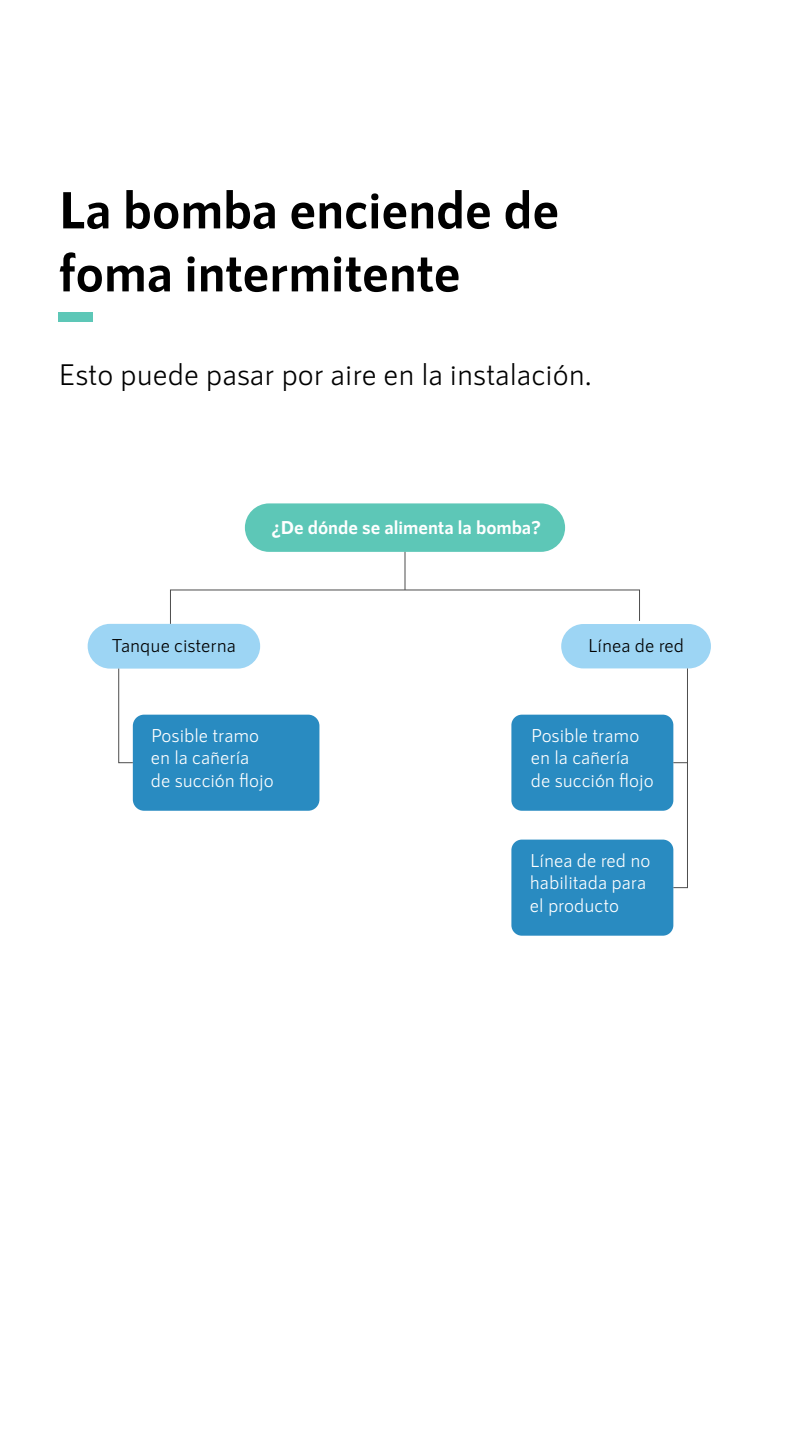
<style>
.page{position:relative;width:810px;height:1440px;background:#fff}
.page>*{position:absolute;margin:0;border:0;box-sizing:border-box;transform-origin:0 0}
.t1{font:700 52.5px/63px "RNS Sanz";color:#000}
.t2{font:30px "RNS Sanz";color:#000}
.t3{font:18.75px/22.5px "RNS Sanz";color:#fff}
.t4{font:700 18.75px "RNS Sanz";color:#fff}
.t5{font:18.75px "RNS Sanz";color:#000}
</style>
<div class="page">
<div style="left:133px;top:715px;width:186px;height:96px;background:#298bc1;border-radius:11px"></div>
<div style="left:511px;top:715px;width:162px;height:96px;background:#298bc1;border-radius:10px"></div>
<div style="left:511px;top:840px;width:162px;height:96px;background:#298bc1;border-radius:10px"></div>
<div style="left:88px;top:624px;width:172px;height:45px;background:#9dd5f4;border-radius:22px"></div>
<div style="left:561px;top:624px;width:150px;height:44px;background:#9dd5f4;border-radius:22px"></div>
<div style="left:245px;top:503px;width:320px;height:49px;background:#5dc7b7;border-radius:24px"></div>
<hr style="left:405px;top:552px;width:1px;height:38px;background:#4d4d4d">
<svg style="left:170px;top:590px;width:470px;height:34px"></svg>
<svg style="left:119px;top:668px;width:14px;height:95px"></svg>
<svg style="left:673px;top:668px;width:15px;height:220px"></svg>
<div style="left:58px;top:312px;width:34px;height:9px;background:#5dc7b7"></div>
<h1 class="t1" style="left:58px;top:178px;width:503px">La bomba enciende de foma intermitente</h1>
<h2 class="t2" style="left:58px;top:357px;width:535px">Esto puede pasar por aire en la instalación.</h2>
<p class="t4" style="left:272px;top:516px;width:270px">¿De dónde se alimenta la bomba?</p>
<p class="t5" style="left:112px;top:634px;width:126px">Tanque cisterna</p>
<p class="t5" style="left:588px;top:635px;width:98px">Línea de red</p>
<p class="t3" style="left:151px;top:724px;width:125px">Posible tramo en la cañería<br>de succión flojo</p>
<p class="t3" style="left:531px;top:724px;width:124px">Posible tramo en la cañería<br>de succión flojo</p>
<p class="t3" style="left:530px;top:849px;width:122px">Línea de red no habilitada para el producto</p>
</div>
